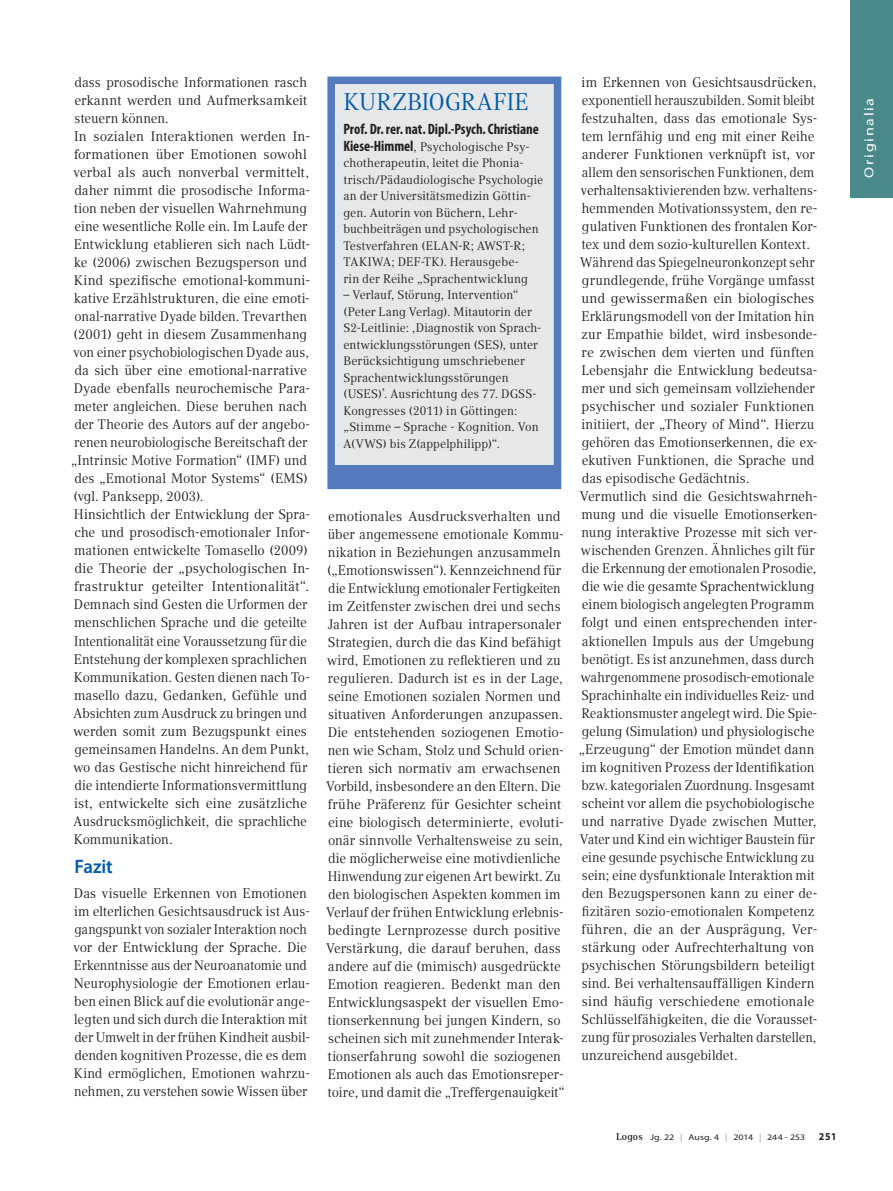
<style>
.page{position:relative;width:893px;height:1191px;background:#fff}
.page>*{position:absolute;margin:0;border:0;box-sizing:border-box;transform-origin:0 0}
.t1{font:24px "Compatil Text LT Pro";letter-spacing:.01em;color:#015aaa;scale:.96 1}
.t2{font:600 19.5px "Myriad Pro";letter-spacing:-.005em;color:#015aaa}
.t3{font:700 condensed 15px "Myriad Pro";letter-spacing:-.005em;color:#231f20}
.t4{font:13.8px/18px "Compatil Text LT Pro";letter-spacing:-.005em;color:#231f20}
.t5{font:13.8px/18px "Compatil Text LT Pro";letter-spacing:-.005em;color:#231f20;scale:.96 1}
.t6{font:13.2px "Myriad Pro";letter-spacing:.105em;color:#fff;scale:1.21 1}
.t7{font:12.3px/16.5px "Compatil Text LT Pro";letter-spacing:.005em;color:#231f20}
.t8{font:700 10.5px "Myriad Pro";color:#231f20;scale:.94 1}
.t9{font:8.4px "Myriad Pro";letter-spacing:.01em;color:#231f20;scale:1.18 1}
.s1{font-family:"Myriad Pro";font-weight:700;font-stretch:condensed;font-size:15px}
.s2{font-family:"Compatil Text LT Pro";font-weight:700;font-size:9.75px}
.s3{color:#939598}
</style>
<div class="page">
<div style="left:850px;top:0;width:43px;height:198px;background:#498989"></div>
<div style="left:331px;top:80px;width:227px;height:405px;background:#e6e7e9"></div>
<div style="left:327px;top:77px;width:234px;height:412px;border:8px solid #557bbe"></div>
<div style="left:334px;top:465px;width:220px;height:19px;background:#557bbe"></div>
<p class="t5" style="left:71px;top:73px;width:250px">dass prosodische Informationen rasch erkannt werden und Aufmerksamkeit steuern können.<br>In sozialen Interaktionen werden In&shy;formationen über Emotionen sowohl verbal als auch nonverbal vermittelt, daher nimmt die prosodische Informa&shy;tion neben der visuellen Wahrnehmung eine wesentliche Rolle ein. Im Laufe der Entwicklung etablieren sich nach Lüdt&shy;ke (2006) zwischen Bezugsperson und Kind spezifische emotional-kommuni&shy;kative Erzählstrukturen, die eine emoti&shy;onal-narrative Dyade bilden. Trevarthen (2001) geht in diesem Zusammenhang von einer psychobiologischen Dyade aus, da sich über eine emotional-narrative Dyade ebenfalls neurochemische Para&shy;meter angleichen. Diese beruhen nach der Theorie des Autors auf der angebo&shy;renen neurobiologische Bereitschaft der „Intrinsic Motive Formation“ (IMF) und des „Emotional Motor Systems“ (EMS) (vgl. Panksepp, 2003).<br>Hinsichtlich der Entwicklung der Spra&shy;che und prosodisch-emotionaler Infor&shy;mationen entwickelte Tomasello (2009) die Theorie der „psychologischen In&shy;frastruktur geteilter Intentionalität“.<br>Demnach sind Gesten die Urformen der menschlichen Sprache und die geteilte Intentionalität eine Voraussetzung für die Entstehung der komplexen sprachlichen Kommunikation. Gesten dienen nach To&shy;masello dazu, Gedanken, Gefühle und Absichten zum Ausdruck zu bringen und werden somit zum Bezugspunkt eines gemeinsamen Handelns. An dem Punkt, wo das Gestische nicht hinreichend für die intendierte Informationsvermittlung ist, entwickelte sich eine zusätzliche Ausdrucksmöglichkeit, die sprachliche Kommunikation.</p>
<h2 class="t2" style="left:75px;top:854px;width:40px">Fazit</h2>
<p class="t4" style="left:73px;top:884px;width:238px">Das visuelle Erkennen von Emotionen im elterlichen Gesichtsausdruck ist Aus&shy;gangspunkt von sozialer Interaktion noch vor der Entwicklung der Sprache. Die Erkenntnisse aus der Neuroanatomie und Neurophysiologie der Emotionen erlau&shy;ben einen Blick auf die evolutionär ange&shy;legten und sich durch die Interaktion mit der Umwelt in der frühen Kindheit ausbil&shy;denden kognitiven Prozesse, die es dem Kind ermöglichen, Emotionen wahrzu&shy;nehmen, zu verstehen sowie Wissen über</p>
<h1 class="t1" style="left:343px;top:88px;width:194px">KURZBIOGRAFIE</h1>
<p class="t3" style="left:343px;top:120px;width:197px">Prof. Dr. rer. nat. Dipl.-Psych. Christiane</p>
<p class="t7" style="left:343px;top:139px;width:202px"><span class="s1">Kiese-Himmel</span>, Psychologische Psy&shy;chotherapeutin, leitet die Phonia&shy;trisch/Pädaudiologische Psychologie an der Universitätsmedizin Göttin&shy;gen. Autorin von Büchern, Lehr&shy;buchbeiträgen und psychologischen Testverfahren (ELAN-R; AWST-R; TAKIWA; DEF-TK). Herausgebe-<br>rin der Reihe „Sprachentwicklung</p>
<p class="t7" style="left:343px;top:287px;width:199px">– Verlauf, Störung, Intervention“ (Peter Lang Verlag). Mitautorin der S2-Leitlinie: ‚Diagnostik von Sprach&shy;entwicklungsstörungen (SES), unter Berücksichtigung umschriebener Sprachentwicklungsstörungen (USES)’. Ausrichtung des 77. DGSS-Kongresses (2011) in Göttingen: „Stimme – Sprache - Kognition. Von A(VWS) bis Z(appelphilipp)“.</p>
<p class="t4" style="left:326px;top:507px;width:240px">emotionales Ausdrucksverhalten und über angemessene emotionale Kommu&shy;nikation in Beziehungen anzusammeln („Emotionswissen“). Kennzeichnend für die Entwicklung emotionaler Fertigkeiten im Zeitfenster zwischen drei und sechs Jahren ist der Aufbau intrapersonaler Strategien, durch die das Kind befähigt wird, Emotionen zu reflektieren und zu regulieren. Dadurch ist es in der Lage, seine Emotionen sozialen Normen und situativen Anforderungen anzupassen.<br>Die entstehenden soziogenen Emotio&shy;nen wie Scham, Stolz und Schuld orien&shy;tieren sich normativ am erwachsenen Vorbild, insbesondere an den Eltern. Die frühe Präferenz für Gesichter scheint eine biologisch determinierte, evoluti&shy;onär sinnvolle Verhaltensweise zu sein, die möglicherweise eine motivdienliche Hinwendung zur eigenen Art bewirkt. Zu den biologischen Aspekten kommen im Verlauf der frühen Entwicklung erlebnis&shy;bedingte Lernprozesse durch positive Verstärkung, die darauf beruhen, dass andere auf die (mimisch) ausgedrückte Emotion reagieren. Bedenkt man den Entwicklungsaspekt der visuellen Emo&shy;tionserkennung bei jungen Kindern, so scheinen sich mit zunehmender Interak&shy;tionserfahrung sowohl die soziogenen Emotionen als auch das Emotionsreper&shy;toire, und damit die „Treffergenauigkeit“</p>
<p class="t4" style="left:579px;top:73px;width:240px">im Erkennen von Gesichtsausdrücken, exponentiell herauszubilden. Somit bleibt festzuhalten, dass das emotionale Sys&shy;tem lernfähig und eng mit einer Reihe anderer Funktionen verknüpft ist, vor allem den sensorischen Funktionen, dem verhaltensaktivierenden bzw. verhaltens&shy;hemmenden Motivationssystem, den re&shy;gulativen Funktionen des frontalen Kor&shy;tex und dem sozio-kulturellen Kontext.<br>Während das Spiegelneuronkonzept sehr grundlegende, frühe Vorgänge umfasst und gewissermaßen ein biologisches Erklärungsmodell von der Imitation hin zur Empathie bildet, wird insbesonde&shy;re zwischen dem vierten und fünften Lebensjahr die Entwicklung bedeutsa&shy;mer und sich gemeinsam vollziehender psychischer und sozialer Funktionen initiiert, der „Theory of Mind“. Hierzu gehören das Emotionserkennen, die ex&shy;ekutiven Funktionen, die Sprache und das episodische Gedächtnis.<br>Vermutlich sind die Gesichtswahrneh&shy;mung und die visuelle Emotionserken&shy;nung interaktive Prozesse mit sich ver&shy;wischenden Grenzen. Ähnliches gilt für die Erkennung der emotionalen Prosodie, die wie die gesamte Sprachentwicklung einem biologisch angelegten Programm folgt und einen entsprechenden inter&shy;aktionellen Impuls aus der Umgebung benötigt. Es ist anzunehmen, dass durch wahrgenommene prosodisch-emotionale Sprachinhalte ein individuelles Reiz- und Reaktionsmuster angelegt wird. Die Spie&shy;gelung (Simulation) und physiologische „Erzeugung“ der Emotion mündet dann im kognitiven Prozess der Identifikation bzw. kategorialen Zuordnung. Insgesamt scheint vor allem die psychobiologische und narrative Dyade zwischen Mutter, Vater und Kind ein wichtiger Baustein für eine gesunde psychische Entwicklung zu sein; eine dysfunktionale Interaktion mit den Bezugspersonen kann zu einer de&shy;fizitären sozio-emotionalen Kompetenz führen, die an der Ausprägung, Ver&shy;stärkung oder Aufrechterhaltung von psychischen Störungsbildern beteiligt sind. Bei verhaltensauffälligen Kindern sind häufig verschiedene emotionale Schlüsselfähigkeiten, die die Vorausset&shy;zung für prosoziales Verhalten darstellen, unzureichend ausgebildet.</p>
<p class="t9" style="left:616px;top:1132px;width:162px"><span class="s2">Logos</span> Jg. 22 <span class="s3">|</span> Ausg. 4 <span class="s3">|</span> 2014 <span class="s3">|</span> 244 - 253</p>
<p class="t8" style="left:819px;top:1129px;width:20px">251</p>
<p class="t6" style="left:861px;top:178px;width:67px;rotate:-90deg">Originalia</p>
</div>
